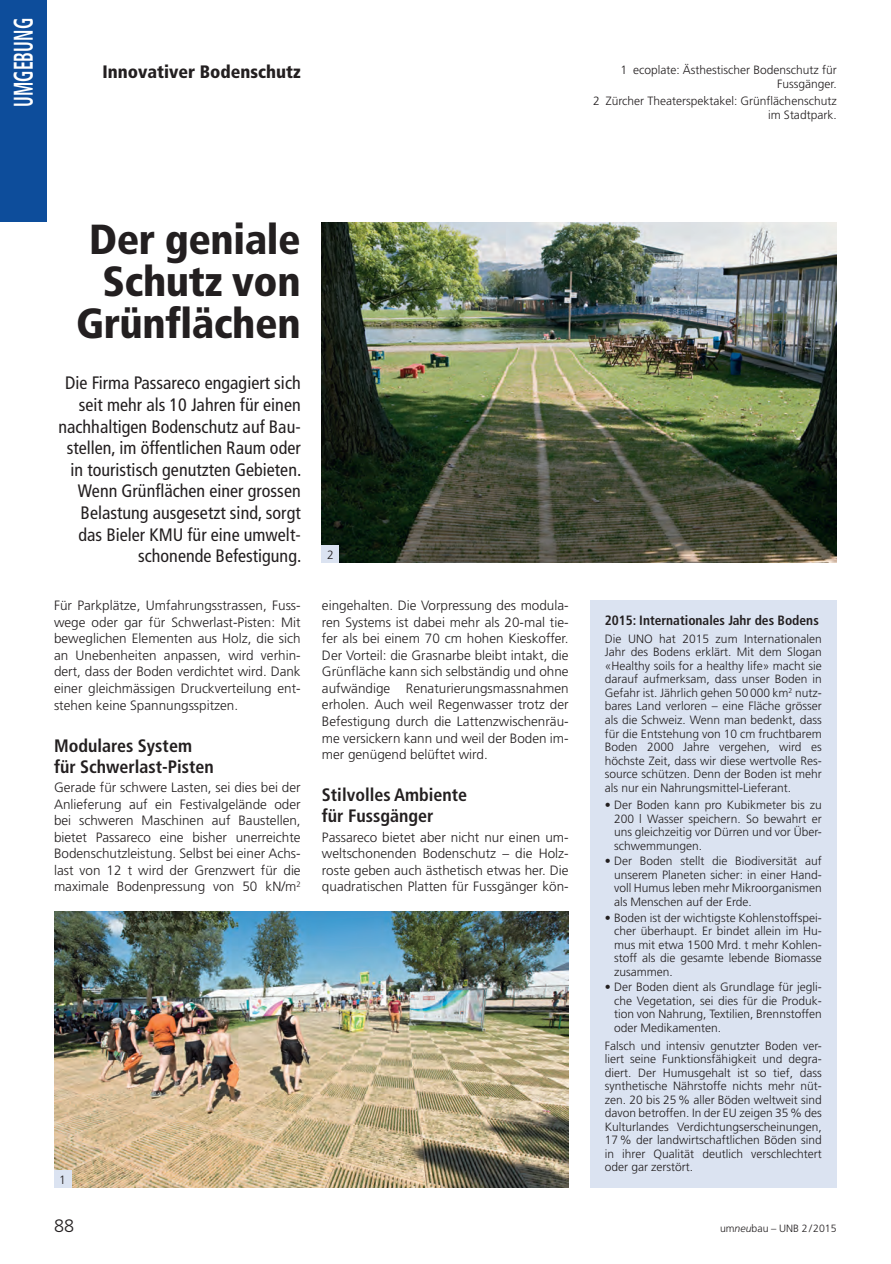
<style>
.page{position:relative;width:891px;height:1264px;background:#fff}
.page>*{position:absolute;margin:0;border:0;box-sizing:border-box;transform-origin:0 0}
.t1{font:900 condensed 42px/42px "Frutiger";letter-spacing:-.01em;color:#231f20;text-align:right}
.t2{font:700 condensed 27px "Frutiger";letter-spacing:.01em;color:#fff;scale:.65 1}
.t3{font:condensed 18px/21.6px "Frutiger";color:#231f20;text-align:right}
.t4{font:700 condensed 18px/21px "Frutiger";color:#231f20}
.t5{font:900 condensed 18px "Frutiger";color:#231f20}
.t6{font:300 18px "Frutiger";color:#231f20}
.t7{font:300 13.5px/16.5px "Frutiger";color:#231f20;text-align:justify}
.t8{font:700 condensed 13.5px "Frutiger";color:#231f20}
.t9{font:300 12px/13.5px "Frutiger";color:#231f20;text-align:justify}
.t10{font:300 10.5px "Frutiger";color:#231f20}
.s1{font-style:italic}
</style>
<div class="page">
<div style="left:0;top:0;width:47px;height:222px;background:#0d4d9b"></div>
<div style="left:590px;top:600px;width:246px;height:588px;background:#dbe3f1"></div>
<img style="left:54px;top:911px;width:514px;height:276px">
<img style="left:322px;top:222px;width:514px;height:340px">
<div style="left:54px;top:1170px;width:17px;height:17px;background:#dbe3f1"></div>
<div style="left:322px;top:545px;width:17px;height:17px;background:#dbe3f1"></div>
<h2 class="t2" style="left:7px;top:107px;width:139px;rotate:-90deg">UMGEBUNG</h2>
<h3 class="t5" style="left:102px;top:61px;width:200px">Innovativer Bodenschutz</h3>
<p class="t9" style="left:620px;top:63px;width:218px;text-align:right">1 ecoplate: Ästhestischer Bodenschutz für<br>Fussgänger.</p>
<p class="t9" style="left:593px;top:94px;width:245px;text-align:right">2 Zürcher Theaterspektakel: Grünflächenschutz im Stadtpark.</p>
<h1 class="t1" style="left:76px;top:218px;width:226px">Der geniale<br>Schutz von<br>Grünflächen</h1>
<p class="t3" style="left:58px;top:372px;width:244px">Die Firma Passareco engagiert sich seit mehr als 10 Jahren für einen nachhaltigen Bodenschutz auf Bau&shy;stellen, im öffentlichen Raum oder in touristisch genutzten Gebieten.<br>Wenn Grünflächen einer grossen<br>Belastung ausgesetzt sind, sorgt das Bieler KMU für eine umwelt&shy;schonende Befestigung.</p>
<p class="t7" style="left:54px;top:597px;width:248px">Für Parkplätze, Umfahrungsstrassen, Fuss&shy;wege oder gar für Schwerlast-Pisten: Mit beweglichen Elementen aus Holz, die sich an Unebenheiten anpassen, wird verhin&shy;dert, dass der Boden verdichtet wird. Dank einer gleichmässigen Druckverteilung ent&shy;stehen keine Spannungsspitzen.</p>
<h3 class="t4" style="left:54px;top:735px;width:161px">Modulares System für Schwerlast-Pisten</h3>
<p class="t7" style="left:54px;top:779px;width:248px">Gerade für schwere Lasten, sei dies bei der Anlieferung auf ein Festivalgelände oder bei schweren Maschinen auf Baustellen, bietet Passareco eine bisher unerreichte Bodenschutzleistung. Selbst bei einer Achs&shy;last von 12 t wird der Grenzwert für die maximale Bodenpressung von 50 kN/m<sup>2</sup></p>
<p class="t9" style="left:327px;top:547px;width:8px">2</p>
<p class="t7" style="left:322px;top:597px;width:248px">eingehalten. Die Vorpressung des modula&shy;ren Systems ist dabei mehr als 20-mal tie&shy;fer als bei einem 70 cm hohen Kieskoffer.<br>Der Vorteil: die Grasnarbe bleibt intakt, die Grünfläche kann sich selbständig und ohne aufwändige Renaturierungsmassnahmen erholen. Auch weil Regenwasser trotz der Befestigung durch die Lattenzwischenräu&shy;me versickern kann und weil der Boden im&shy;mer genügend belüftet wird.</p>
<h3 class="t4" style="left:322px;top:784px;width:147px">Stilvolles Ambiente für Fussgänger</h3>
<p class="t7" style="left:322px;top:828px;width:248px">Passareco bietet aber nicht nur einen um&shy;weltschonenden Bodenschutz – die Holz&shy;roste geben auch ästhetisch etwas her. Die quadratischen Platten für Fussgänger kön-</p>
<p class="t9" style="left:59px;top:1172px;width:8px">1</p>
<p class="t8" style="left:605px;top:612px;width:215px">2015: Internationales Jahr des Bodens</p>
<p class="t9" style="left:605px;top:632px;width:218px">Die UNO hat 2015 zum Internationalen Jahr des Bodens erklärt. Mit dem Slogan «Healthy soils for a healthy life» macht sie darauf aufmerksam, dass unser Boden in Gefahr ist. Jährlich gehen 50000 km<sup>2</sup> nutz&shy;bares Land verloren – eine Fläche grösser als die Schweiz. Wenn man bedenkt, dass für die Entstehung von 10 cm fruchtbarem Boden 2000 Jahre vergehen, wird es höchste Zeit, dass wir diese wertvolle Res&shy;source schützen. Denn der Boden ist mehr als nur ein Nahrungsmittel-Lieferant.</p>
<p class="t9" style="left:614px;top:798px;width:209px;text-indent:-9px">• Der Boden kann pro Kubikmeter bis zu 200 l Wasser speichern. So bewahrt er uns gleichzeitig vor Dürren und vor Über&shy;schwemmungen.</p>
<p class="t9" style="left:614px;top:854px;width:209px;text-indent:-9px">• Der Boden stellt die Biodiversität auf unserem Planeten sicher: in einer Hand&shy;voll Humus leben mehr Mikroorganismen als Menschen auf der Erde.</p>
<p class="t9" style="left:614px;top:910px;width:209px;text-indent:-9px">• Boden ist der wichtigste Kohlenstoffspei&shy;cher überhaupt. Er bindet allein im Hu&shy;mus mit etwa 1500 Mrd. t mehr Kohlen&shy;stoff als die gesamte lebende Biomasse zusammen.</p>
<p class="t9" style="left:614px;top:980px;width:209px;text-indent:-9px">• Der Boden dient als Grundlage für jegli&shy;che Vegetation, sei dies für die Produk&shy;tion von Nahrung, Textilien, Brennstoffen oder Medikamenten.</p>
<p class="t9" style="left:605px;top:1038px;width:218px">Falsch und intensiv genutzter Boden ver&shy;liert seine Funktionsfähigkeit und degra&shy;diert. Der Humusgehalt ist so tief, dass synthetische Nährstoffe nichts mehr nüt&shy;zen. 20 bis 25% aller Böden weltweit sind davon betroffen. In der EU zeigen 35% des Kulturlandes Verdichtungserscheinungen, 17% der landwirtschaftlichen Böden sind in ihrer Qualität deutlich verschlechtert oder gar zerstört.</p>
<h3 class="t6" style="left:54px;top:1215px;width:22px">88</h3>
<p class="t10" style="left:720px;top:1222px;width:118px">um<span class="s1">neu</span>bau – UNB 2/2015</p>
</div>
